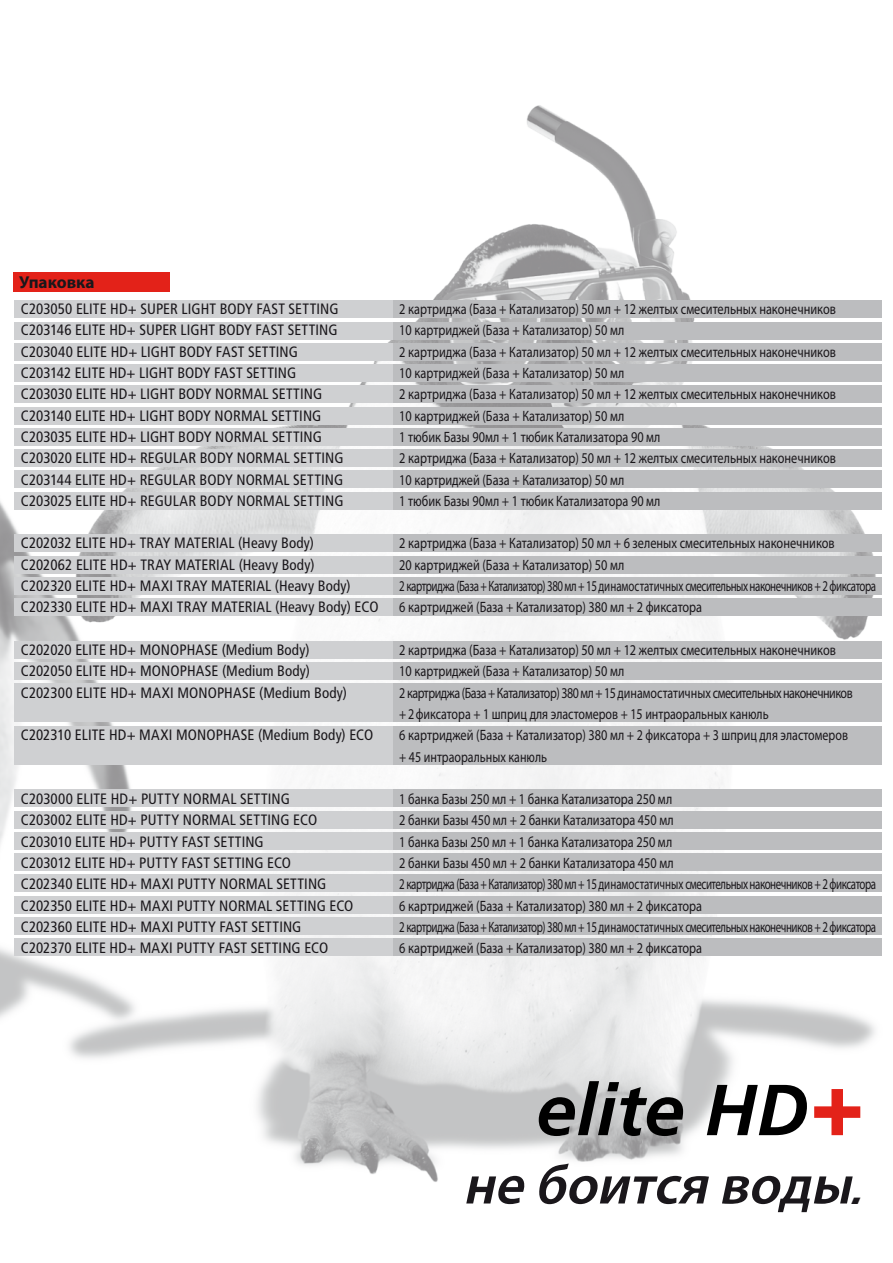
<style>
.page{position:relative;width:893px;height:1263px;background:#fff}
.page>*{position:absolute;margin:0;border:0;box-sizing:border-box;transform-origin:0 0}
.t1{font:italic 700 72px "Frutiger LT";color:#000}
.t2{font:italic 600 55.5px "Myriad Pro";color:#1a171b}
.t3{font:700 17.25px "Myriad Pro";color:#1a171b}
.t4{font:15px/21.3px "Myriad Pro";color:#1a171b;scale:.82 1}
.t5{font:condensed 15px/21.3px "Frutiger LT";letter-spacing:.01em;color:#1a171b}
.s1{font-weight:900;font-size:91.2px;color:#e32219}
.s2{font-family:"Frutiger CE";font-weight:700;font-size:45.6px}
</style>
<div class="page">
<img style="left:0;top:105px;width:882px;height:1077px">
<div style="left:13px;top:272px;width:156px;height:20px;background:#e32219"></div>
<div style="left:393px;top:662px;width:489px;height:17px;background:#bcbdbf"></div>
<div style="left:393px;top:684px;width:489px;height:38px;background:#bcbdbf"></div>
<div style="left:393px;top:726px;width:489px;height:38px;background:#bcbdbf"></div>
<div style="left:393px;top:790px;width:489px;height:17px;background:#bcbdbf"></div>
<div style="left:393px;top:811px;width:489px;height:17px;background:#bcbdbf"></div>
<div style="left:393px;top:832px;width:489px;height:17px;background:#bcbdbf"></div>
<div style="left:393px;top:854px;width:489px;height:17px;background:#bcbdbf"></div>
<div style="left:393px;top:875px;width:489px;height:17px;background:#bcbdbf"></div>
<div style="left:393px;top:641px;width:489px;height:17px;background:#bcbdbf"></div>
<div style="left:393px;top:598px;width:489px;height:17px;background:#bcbdbf"></div>
<div style="left:393px;top:577px;width:489px;height:17px;background:#bcbdbf"></div>
<div style="left:393px;top:556px;width:489px;height:17px;background:#bcbdbf"></div>
<div style="left:393px;top:535px;width:489px;height:17px;background:#bcbdbf"></div>
<div style="left:393px;top:492px;width:489px;height:17px;background:#bcbdbf"></div>
<div style="left:393px;top:471px;width:489px;height:17px;background:#bcbdbf"></div>
<div style="left:393px;top:450px;width:489px;height:17px;background:#bcbdbf"></div>
<div style="left:393px;top:428px;width:489px;height:17px;background:#bcbdbf"></div>
<div style="left:393px;top:407px;width:489px;height:17px;background:#bcbdbf"></div>
<div style="left:393px;top:386px;width:489px;height:17px;background:#bcbdbf"></div>
<div style="left:393px;top:365px;width:489px;height:17px;background:#bcbdbf"></div>
<div style="left:393px;top:343px;width:489px;height:17px;background:#bcbdbf"></div>
<div style="left:393px;top:322px;width:489px;height:17px;background:#bcbdbf"></div>
<div style="left:393px;top:301px;width:489px;height:17px;background:#bcbdbf"></div>
<div style="left:14px;top:662px;width:379px;height:17px;background:#cfd0d2"></div>
<div style="left:14px;top:684px;width:379px;height:38px;background:#cfd0d2"></div>
<div style="left:14px;top:726px;width:379px;height:38px;background:#cfd0d2"></div>
<div style="left:14px;top:790px;width:379px;height:17px;background:#cfd0d2"></div>
<div style="left:14px;top:811px;width:379px;height:17px;background:#cfd0d2"></div>
<div style="left:14px;top:832px;width:379px;height:17px;background:#cfd0d2"></div>
<div style="left:14px;top:854px;width:379px;height:17px;background:#cfd0d2"></div>
<div style="left:14px;top:875px;width:379px;height:17px;background:#cfd0d2"></div>
<div style="left:14px;top:641px;width:379px;height:17px;background:#cfd0d2"></div>
<div style="left:14px;top:598px;width:379px;height:17px;background:#cfd0d2"></div>
<div style="left:14px;top:577px;width:379px;height:17px;background:#cfd0d2"></div>
<div style="left:14px;top:556px;width:379px;height:17px;background:#cfd0d2"></div>
<div style="left:14px;top:535px;width:379px;height:17px;background:#cfd0d2"></div>
<div style="left:14px;top:492px;width:379px;height:17px;background:#cfd0d2"></div>
<div style="left:14px;top:471px;width:379px;height:17px;background:#cfd0d2"></div>
<div style="left:14px;top:450px;width:379px;height:17px;background:#cfd0d2"></div>
<div style="left:14px;top:428px;width:379px;height:17px;background:#cfd0d2"></div>
<div style="left:14px;top:407px;width:379px;height:17px;background:#cfd0d2"></div>
<div style="left:14px;top:386px;width:379px;height:17px;background:#cfd0d2"></div>
<div style="left:14px;top:365px;width:379px;height:17px;background:#cfd0d2"></div>
<div style="left:14px;top:343px;width:379px;height:17px;background:#cfd0d2"></div>
<div style="left:14px;top:322px;width:379px;height:17px;background:#cfd0d2"></div>
<div style="left:14px;top:301px;width:379px;height:17px;background:#cfd0d2"></div>
<div style="left:393px;top:896px;width:489px;height:17px;background:#bcbdbf"></div>
<div style="left:14px;top:896px;width:379px;height:17px;background:#cfd0d2"></div>
<div style="left:393px;top:917px;width:489px;height:17px;background:#bcbdbf"></div>
<div style="left:14px;top:917px;width:379px;height:17px;background:#cfd0d2"></div>
<div style="left:393px;top:939px;width:489px;height:17px;background:#bcbdbf"></div>
<div style="left:14px;top:939px;width:379px;height:17px;background:#cfd0d2"></div>
<p class="t3" style="left:19px;top:271px;width:77px">Упаковка</p>
<p class="t5" style="left:21px;top:298px;width:324px">C203050 ELITE HD+ SUPER LIGHT BODY FAST SETTING C203146 ELITE HD+ SUPER LIGHT BODY FAST SETTING C203040 ELITE HD+ LIGHT BODY FAST SETTING C203142 ELITE HD+ LIGHT BODY FAST SETTING C203030 ELITE HD+ LIGHT BODY NORMAL SETTING C203140 ELITE HD+ LIGHT BODY NORMAL SETTING C203035 ELITE HD+ LIGHT BODY NORMAL SETTING C203020 ELITE HD+ REGULAR BODY NORMAL SETTING C203144 ELITE HD+ REGULAR BODY NORMAL SETTING C203025 ELITE HD+ REGULAR BODY NORMAL SETTING</p>
<p class="t5" style="left:21px;top:533px;width:359px">C202032 ELITE HD+ TRAY MATERIAL (Heavy Body)<br>C202062 ELITE HD+ TRAY MATERIAL (Heavy Body)<br>C202320 ELITE HD+ MAXI TRAY MATERIAL (Heavy Body)<br>C202330 ELITE HD+ MAXI TRAY MATERIAL (Heavy Body) ECO</p>
<p class="t5" style="left:21px;top:639px;width:328px">C202020 ELITE HD+ MONOPHASE (Medium Body)<br>C202050 ELITE HD+ MONOPHASE (Medium Body)<br>C202300 ELITE HD+ MAXI MONOPHASE (Medium Body)</p>
<p class="t5" style="left:21px;top:724px;width:354px">C202310 ELITE HD+ MAXI MONOPHASE (Medium Body) ECO</p>
<p class="t5" style="left:21px;top:788px;width:334px">C203000 ELITE HD+ PUTTY NORMAL SETTING<br>C203002 ELITE HD+ PUTTY NORMAL SETTING ECO C203010 ELITE HD+ PUTTY FAST SETTING<br>C203012 ELITE HD+ PUTTY FAST SETTING ECO<br>C202340 ELITE HD+ MAXI PUTTY NORMAL SETTING C202350 ELITE HD+ MAXI PUTTY NORMAL SETTING ECO C202360 ELITE HD+ MAXI PUTTY FAST SETTING C202370 ELITE HD+ MAXI PUTTY FAST SETTING ECO</p>
<p class="t4" style="left:399px;top:298px;width:534px">2 картриджа (База + Катализатор) 50 мл + 12 желтых смесительных наконечников 10 картриджей (База + Катализатор) 50 мл<br>2 картриджа (База + Катализатор) 50 мл + 12 желтых смесительных наконечников 10 картриджей (База + Катализатор) 50 мл<br>2 картриджа (База + Катализатор) 50 мл + 12 желтых смесительных наконечников 10 картриджей (База + Катализатор) 50 мл<br>1 тюбик Базы 90мл + 1 тюбик Катализатора 90 мл<br>2 картриджа (База + Катализатор) 50 мл + 12 желтых смесительных наконечников 10 картриджей (База + Катализатор) 50 мл<br>1 тюбик Базы 90мл + 1 тюбик Катализатора 90 мл</p>
<p class="t4" style="left:399px;top:532px;width:583px">2 картриджа (База + Катализатор) 50 мл + 6 зеленых смесительных наконечников<br>20 картриджей (База + Катализатор) 50 мл<br>2 картриджа (База + Катализатор) 380 мл + 15 динамостатичных смесительных наконечников + 2 фиксатора 6 картриджей (База + Катализатор) 380 мл + 2 фиксатора</p>
<p class="t4" style="left:399px;top:639px;width:554px">2 картриджа (База + Катализатор) 50 мл + 12 желтых смесительных наконечников<br>10 картриджей (База + Катализатор) 50 мл<br>2 картриджа (База + Катализатор) 380 мл + 15 динамостатичных смесительных наконечников + 2 фиксатора + 1 шприц для эластомеров + 15 интраоральных канюль<br>6 картриджей (База + Катализатор) 380 мл + 2 фиксатора + 3 шприц для эластомеров + 45 интраоральных канюль</p>
<p class="t4" style="left:399px;top:788px;width:583px">1 банка Базы 250 мл + 1 банка Катализатора 250 мл<br>2 банки Базы 450 мл + 2 банки Катализатора 450 мл<br>1 банка Базы 250 мл + 1 банка Катализатора 250 мл<br>2 банки Базы 450 мл + 2 банки Катализатора 450 мл<br>2 картриджа (База + Катализатор) 380 мл + 15 динамостатичных смесительных наконечников + 2 фиксатора 6 картриджей (База + Катализатор) 380 мл + 2 фиксатора<br>2 картриджа (База + Катализатор) 380 мл + 15 динамостатичных смесительных наконечников + 2 фиксатора 6 картриджей (База + Катализатор) 380 мл + 2 фиксатора</p>
<h1 class="t1" style="left:536px;top:1068px;width:328px">elite HD<span class="s1">+</span></h1>
<h2 class="t2" style="left:463px;top:1149px;width:413px">не боится воды<span class="s2">.</span></h2>
</div>
